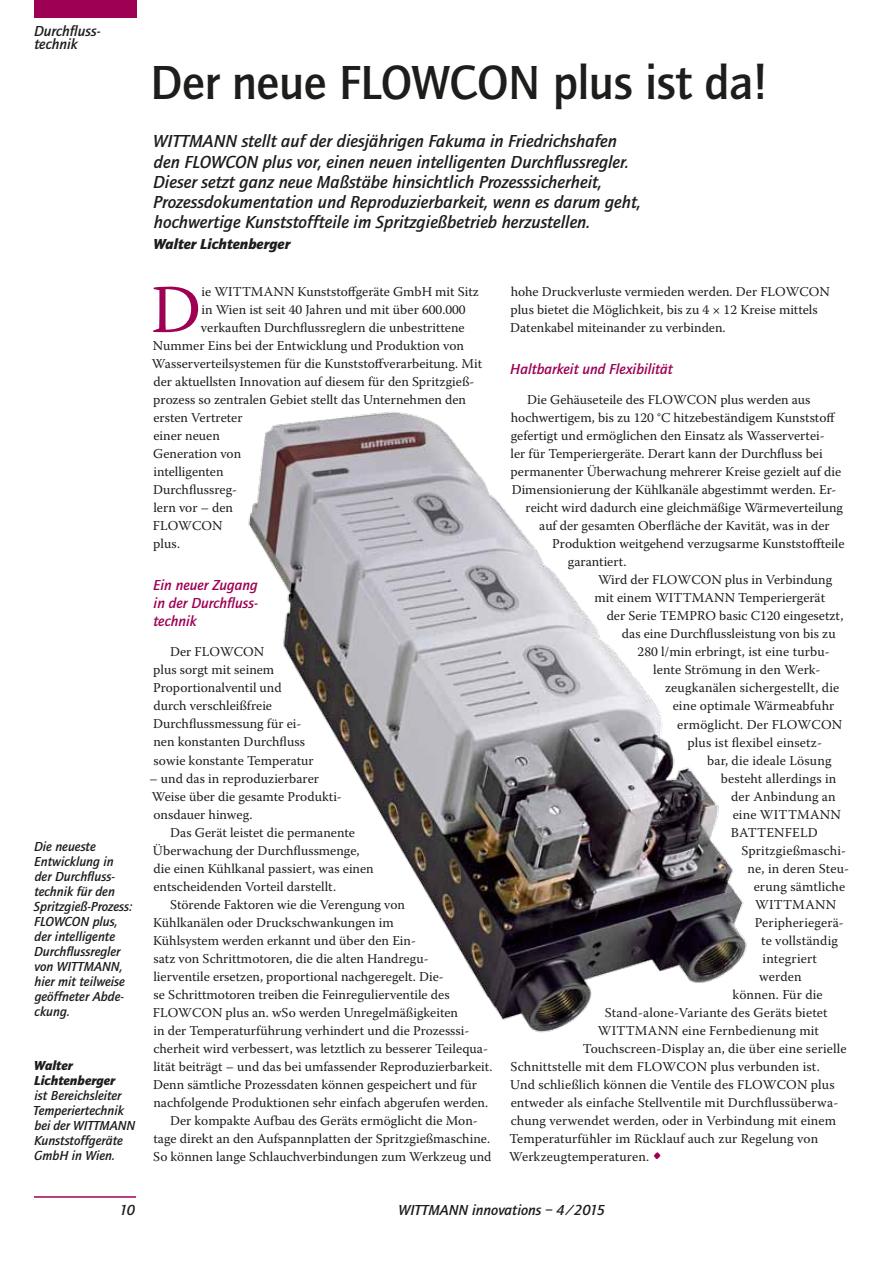
<style>
.page{position:relative;width:893px;height:1263px;background:#fff}
.page>*{position:absolute;margin:0;border:0;box-sizing:border-box;transform-origin:0 0}
.t1{font:68.25px "Warnock Pro";color:#9e0054}
.t2{font:500 49.5px "Quay Sans";letter-spacing:-.01em;color:#1d1d1b}
.t3{font:italic 500 18px/20.2px "Quay Sans";color:#1d1d1b}
.t4{font:italic 500 15px/18px "Quay Sans";color:#9e0054;text-align:justify}
.t5{font:italic 500 15px/13.5px "Quay Sans";color:#1d1d1b}
.t6{font:italic 900 15px "Quay Sans";color:#1d1d1b}
.t7{font:13.5px/18px "Warnock Pro";color:#1d1d1b}
.t8{font:italic 500 13.5px/15px "Quay Sans";color:#1d1d1b}
.t9{font:italic 900 13.5px/15px "Quay Sans";color:#1d1d1b}
.s1{font-size:24px;color:#9e0054}
</style>
<div class="page">
<div style="left:34px;top:0;width:102px;height:18px;background:#9e0054"></div>
<hr style="left:34px;top:1196px;width:102px;height:2px;background:#9e0054">
<img style="left:248px;top:411px;width:499px;height:622px">
<p class="t5" style="left:34px;top:24px;width:68px">Durchfluss&shy;technik</p>
<p class="t8" style="left:34px;top:839px;width:100px">Die neueste<br>Entwicklung in der Durchfluss&shy;technik für den<br>Spritzgieß-Prozess:<br>FLOWCON plus, der intelligente<br>Durchflussregler von WITTMANN, hier mit teilweise geöffneter Abde&shy;ckung.</p>
<p class="t9" style="left:34px;top:1058px;width:83px">Walter<br>Lichtenberger</p>
<p class="t8" style="left:33px;top:1088px;width:104px">ist Bereichsleiter<br>Temperiertechnik bei der WITTMANN<br>Kunststoffgeräte<br>GmbH in Wien.</p>
<h2 class="t2" style="left:150px;top:55px;width:621px">Der neue FLOWCON plus ist da!</h2>
<p class="t3" style="left:153px;top:131px;width:489px">WITTMANN stellt auf der diesjährigen Fakuma in Friedrichshafen den FLOWCON plus vor, einen neuen intelligenten Durchflussregler.<br>Dieser setzt ganz neue Maßstäbe hinsichtlich Prozesssicherheit, Prozessdokumentation und Reproduzierbarkeit, wenn es darum geht, hochwertige Kunststoffteile im Spritzgießbetrieb herzustellen.</p>
<p class="t6" style="left:153px;top:235px;width:139px">Walter Lichtenberger</p>
<h1 class="t1" style="left:151px;top:268px;width:52px">D</h1>
<p class="t7" style="left:201px;top:282px;width:279px">ie WITTMANN Kunststoffgeräte GmbH mit Sitz</p>
<p class="t7" style="left:510px;top:282px;width:321px">hohe Druckverluste vermieden werden. Der FLOWCON plus bietet die Möglichkeit, bis zu 4 × 12 Kreise mittels<br>Datenkabel miteinander zu verbinden.</p>
<p class="t4" style="left:510px;top:360px;width:164px">Haltbarkeit und Flexibilität</p>
<p class="t7" style="left:527px;top:390px;width:285px">Die Gehäuseteile des FLOWCON plus werden aus</p>
<p class="t7" style="left:511px;top:408px;width:326px">hochwertigem, bis zu 120 °C hitzebeständigem Kunststoff</p>
<p class="t7" style="left:511px;top:426px;width:315px">gefertigt und ermöglichen den Einsatz als Wasservertei-</p>
<p class="t7" style="left:511px;top:444px;width:314px">ler für Temperiergeräte. Derart kann der Durchfluss bei</p>
<p class="t7" style="left:510px;top:462px;width:332px">permanenter Überwachung mehrerer Kreise gezielt auf die</p>
<p class="t7" style="left:512px;top:480px;width:326px">Dimensionierung der Kühlkanäle abgestimmt werden. Er-</p>
<p class="t7" style="left:526px;top:498px;width:319px">reicht wird dadurch eine gleichmäßige Wärmeverteilung</p>
<p class="t7" style="left:539px;top:517px;width:292px">auf der gesamten Oberfläche der Kavität, was in der</p>
<p class="t7" style="left:552px;top:535px;width:294px">Produktion weitgehend verzugsarme Kunststoffteile</p>
<p class="t7" style="left:568px;top:553px;width:60px">garantiert.</p>
<p class="t7" style="left:598px;top:571px;width:236px">Wird der FLOWCON plus in Verbindung</p>
<p class="t7" style="left:595px;top:589px;width:232px">mit einem WITTMANN Temperiergerät</p>
<p class="t7" style="left:607px;top:607px;width:238px">der Serie TEMPRO basic C120 eingesetzt,</p>
<p class="t7" style="left:622px;top:625px;width:215px">das eine Durchflussleistung von bis zu</p>
<p class="t7" style="left:638px;top:643px;width:194px">280 l/min erbringt, ist eine turbu-</p>
<p class="t7" style="left:653px;top:661px;width:169px">lente Strömung in den Werk-</p>
<p class="t7" style="left:665px;top:679px;width:176px">zeugkanälen sichergestellt, die</p>
<p class="t7" style="left:673px;top:697px;width:163px">eine optimale Wärmeabfuhr</p>
<p class="t7" style="left:677px;top:715px;width:166px">ermöglicht. Der FLOWCON</p>
<p class="t7" style="left:687px;top:733px;width:136px">plus ist flexibel einsetz-</p>
<p class="t7" style="left:707px;top:751px;width:126px">bar, die ideale Lösung</p>
<p class="t7" style="left:721px;top:769px;width:117px">besteht allerdings in</p>
<p class="t7" style="left:731px;top:787px;width:106px">der Anbindung an</p>
<p class="t7" style="left:733px;top:805px;width:110px">eine WITTMANN</p>
<p class="t7" style="left:731px;top:823px;width:89px">BATTENFELD</p>
<p class="t7" style="left:741px;top:841px;width:106px">Spritzgießmaschi-</p>
<p class="t7" style="left:748px;top:859px;width:103px">ne, in deren Steu-</p>
<p class="t7" style="left:754px;top:877px;width:93px">erung sämtliche</p>
<p class="t7" style="left:755px;top:895px;width:82px">WITTMANN</p>
<p class="t7" style="left:755px;top:913px;width:91px">Peripheriegerä-</p>
<p class="t7" style="left:761px;top:931px;width:78px">te vollständig</p>
<p class="t7" style="left:763px;top:949px;width:56px">integriert</p>
<p class="t7" style="left:759px;top:967px;width:44px">werden</p>
<p class="t7" style="left:733px;top:985px;width:92px">können. Für die</p>
<p class="t7" style="left:605px;top:1003px;width:224px">Stand-alone-Variante des Geräts bietet</p>
<p class="t7" style="left:598px;top:1021px;width:223px">WITTMANN eine Fernbedienung mit</p>
<p class="t7" style="left:583px;top:1039px;width:265px">Touchscreen-Display an, die über eine serielle</p>
<p class="t7" style="left:510px;top:1057px;width:311px">Schnittstelle mit dem FLOWCON plus verbunden ist.</p>
<p class="t7" style="left:510px;top:1075px;width:326px">Und schließlich können die Ventile des FLOWCON plus</p>
<p class="t7" style="left:511px;top:1093px;width:329px">entweder als einfache Stellventile mit Durchflussüberwa-</p>
<p class="t7" style="left:511px;top:1111px;width:327px">chung verwendet werden, oder in Verbindung mit einem</p>
<p class="t7" style="left:509px;top:1129px;width:310px">Temperaturfühler im Rücklauf auch zur Regelung von</p>
<p class="t7" style="left:509px;top:1147px;width:154px">Werkzeugtemperaturen. <span class="s1">•</span></p>
<p class="t7" style="left:201px;top:300px;width:266px">in Wien ist seit 40 Jahren und mit über 600.000</p>
<p class="t7" style="left:201px;top:318px;width:265px">verkauften Durchflussreglern die unbestrittene</p>
<p class="t7" style="left:153px;top:336px;width:312px">Nummer Eins bei der Entwicklung und Produktion von</p>
<p class="t7" style="left:152px;top:354px;width:332px">Wasserverteilsystemen für die Kunststoffverarbeitung. Mit</p>
<p class="t7" style="left:153px;top:372px;width:322px">der aktuellsten Innovation auf diesem für den Spritzgieß-</p>
<p class="t7" style="left:153px;top:390px;width:314px">prozess so zentralen Gebiet stellt das Unternehmen den</p>
<p class="t7" style="left:153px;top:408px;width:91px">ersten Vertreter</p>
<p class="t7" style="left:153px;top:426px;width:68px">einer neuen</p>
<p class="t7" style="left:153px;top:444px;width:90px">Generation von</p>
<p class="t7" style="left:153px;top:462px;width:72px">intelligenten</p>
<p class="t7" style="left:153px;top:480px;width:86px">Durchflussreg-</p>
<p class="t7" style="left:153px;top:499px;width:81px">lern vor – den</p>
<p class="t7" style="left:153px;top:517px;width:71px">FLOWCON</p>
<p class="t7" style="left:153px;top:535px;width:28px">plus.</p>
<p class="t4" style="left:153px;top:576px;width:106px">Ein neuer Zugang in der Durchfluss&shy;technik</p>
<p class="t7" style="left:153px;top:643px;width:162px;text-indent:17px">Der FLOWCON<br>plus sorgt mit seinem<br>Proportionalventil und durch verschleißfreie<br>Durchflussmessung für ei&shy;nen konstanten Durchfluss sowie konstante Temperatur</p>
<p class="t7" style="left:149px;top:769px;width:194px">– und das in reproduzierbarer<br>Weise über die gesamte Produkti&shy;onsdauer hinweg.</p>
<p class="t7" style="left:153px;top:823px;width:222px;text-indent:17px">Das Gerät leistet die permanente Überwachung der Durchflussmenge, die einen Kühlkanal passiert, was einen entscheidenden Vorteil darstellt.</p>
<p class="t7" style="left:170px;top:895px;width:236px">Störende Faktoren wie die Verengung von</p>
<p class="t7" style="left:153px;top:913px;width:242px">Kühlkanälen oder Druckschwankungen im</p>
<p class="t7" style="left:153px;top:931px;width:264px">Kühlsystem werden erkannt und über den Ein-</p>
<p class="t7" style="left:154px;top:949px;width:277px">satz von Schrittmotoren, die die alten Handregu-</p>
<p class="t7" style="left:153px;top:967px;width:292px">lierventile ersetzen, proportional nachgeregelt. Die-</p>
<p class="t7" style="left:154px;top:985px;width:298px">se Schrittmotoren treiben die Feinregulierventile des</p>
<p class="t7" style="left:153px;top:1003px;width:307px">FLOWCON plus an. wSo werden Unregelmäßigkeiten</p>
<p class="t7" style="left:153px;top:1021px;width:317px">in der Temperaturführung verhindert und die Prozesssi-</p>
<p class="t7" style="left:153px;top:1039px;width:336px">cherheit wird verbessert, was letztlich zu besserer Teilequa-</p>
<p class="t7" style="left:153px;top:1057px;width:341px">lität beiträgt – und das bei umfassender Reproduzierbarkeit.</p>
<p class="t7" style="left:153px;top:1075px;width:325px">Denn sämtliche Prozessdaten können gespeichert und für</p>
<p class="t7" style="left:153px;top:1093px;width:336px">nachfolgende Produktionen sehr einfach abgerufen werden.</p>
<p class="t7" style="left:170px;top:1111px;width:309px">Der kompakte Aufbau des Geräts ermöglicht die Mon-</p>
<p class="t7" style="left:153px;top:1129px;width:338px">tage direkt an den Aufspannplatten der Spritzgießmaschine.</p>
<p class="t7" style="left:153px;top:1147px;width:340px">So können lange Schlauchverbindungen zum Werkzeug und</p>
<p class="t5" style="left:120px;top:1203px;width:17px">10</p>
<p class="t5" style="left:398px;top:1203px;width:208px">WITTMANN innovations – 4/2015</p>
</div>
